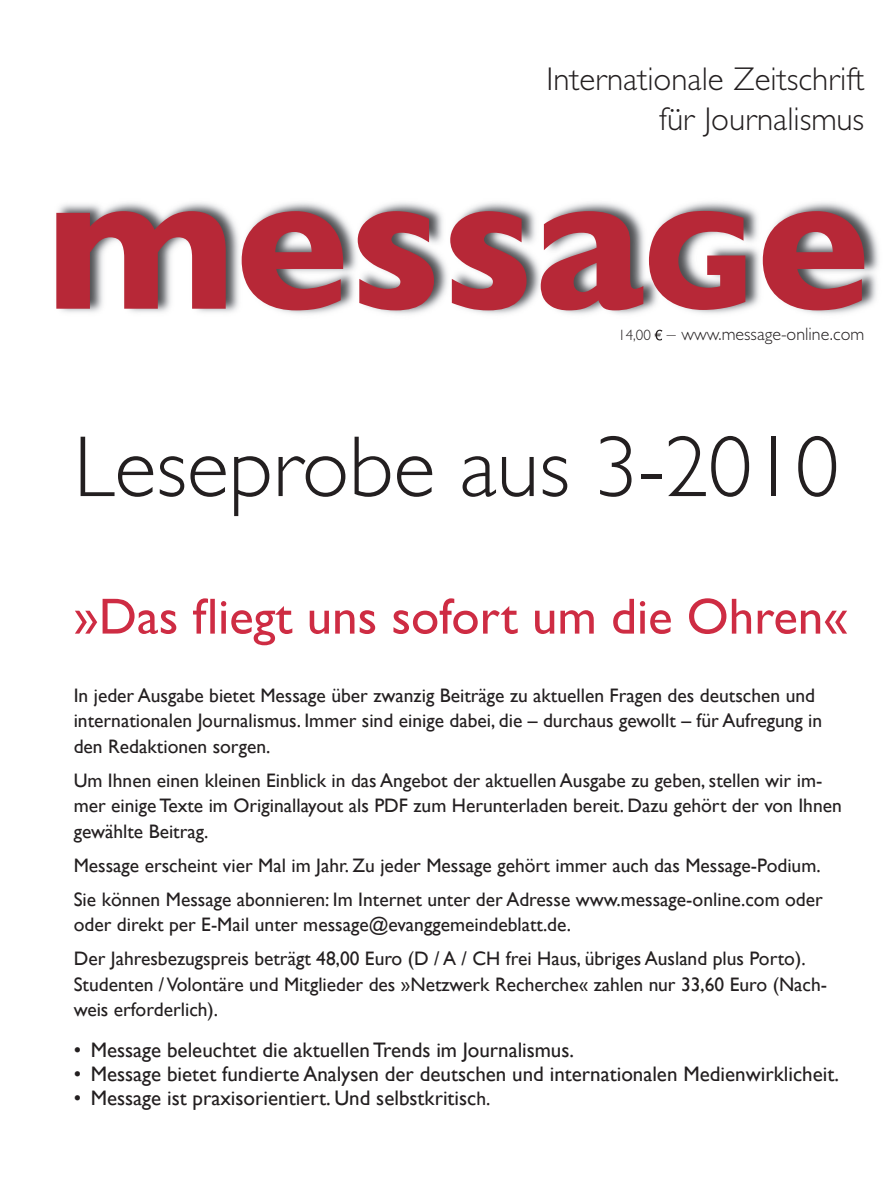
<style>
.page{position:relative;width:893px;height:1191px;background:#fff}
.page>*{position:absolute;margin:0;border:0;box-sizing:border-box;transform-origin:0 0}
.t1{font:300 87px "Gill Sans";color:#231f20}
.t2{font:51px "Gill Sans";color:#ce2c43}
.t3{font:300 33px/39.6px "Gill Sans";color:#231f20;text-align:right}
.t4{font:21px "Gill Sans";color:#231f20}
.t5{font:19.5px/25.5px "Gill Sans";color:#231f20}
.t6{font:300 18px "Gill Sans";color:#231f20}
.s1{font-size:15px}
.s2{font-size:19.5px}
</style>
<div class="page">
<img style="left:58px;top:202px;width:821px;height:129px">
<svg style="left:56px;top:211px;width:170px;height:98px"></svg>
<svg style="left:242px;top:211px;width:101px;height:99px;background:#bd5d68"></svg>
<svg style="left:358px;top:211px;width:76px;height:99px;background:#bb5964"></svg>
<svg style="left:450px;top:211px;width:76px;height:99px;background:#bb5a64"></svg>
<svg style="left:541px;top:211px;width:102px;height:99px;background:#bb5c67"></svg>
<svg style="left:649px;top:211px;width:96px;height:99px"></svg>
<svg style="left:763px;top:211px;width:101px;height:99px;background:#bd5c67"></svg>
<svg style="left:654px;top:330px;width:8px;height:10px"></svg>
<h3 class="t3" style="left:546px;top:59px;width:319px">Internationale Zeitschrift für Journalismus</h3>
<p class="t6" style="left:618px;top:324px;width:248px"><span class="s1">14,00</span> – www.message-online.com</p>
<h1 class="t1" style="left:74px;top:417px;width:767px">Leseprobe aus 3-2010</h1>
<h2 class="t2" style="left:74px;top:586px;width:776px">»Das fliegt uns sofort um die Ohren«</h2>
<p class="t5" style="left:74px;top:682px;width:750px">In jeder Ausgabe bietet Message über zwanzig Beiträge zu aktuellen Fragen des deutschen und internationalen Journalismus. Immer sind einige dabei, die – durchaus gewollt – für Aufregung in den Redaktionen sorgen.</p>
<p class="t5" style="left:74px;top:767px;width:770px">Um Ihnen einen kleinen Einblick in das Angebot der aktuellen Ausgabe zu geben, stellen wir im&shy;mer einige Texte im Originallayout als PDF zum Herunterladen bereit. Dazu gehört der von Ihnen gewählte Beitrag.</p>
<p class="t5" style="left:74px;top:848px;width:751px;line-height:34px">Message erscheint vier Mal im Jahr. Zu jeder Message gehört immer auch das Message-Podium.<br>Sie können Message abonnieren: Im Internet unter der Adresse www.message-online.com oder</p>
<p class="t5" style="left:74px;top:907px;width:733px;line-height:34px">oder direkt per E-Mail unter message@evanggemeindeblatt.de.<br>Der Jahresbezugspreis beträgt 48,00 Euro (D / A / CH frei Haus, übriges Ausland plus Porto).</p>
<p class="t5" style="left:74px;top:971px;width:755px">Studenten / Volontäre und Mitglieder des »Netzwerk Recherche« zahlen nur 33,60 Euro (Nach&shy;weis erforderlich).</p>
<p class="t4" style="left:74px;top:1037px;width:502px">• Message beleuchtet die aktuellen Trends im Journalismus.</p>
<p class="t4" style="left:74px;top:1061px;width:767px">• Message bietet fundierte Analysen der deutschen und internationalen Medienwirklicheit.</p>
<p class="t4" style="left:74px;top:1085px;width:418px">• Message ist praxisorientiert. Und selbstkritisc<span class="s2">h.</span></p>
</div>
